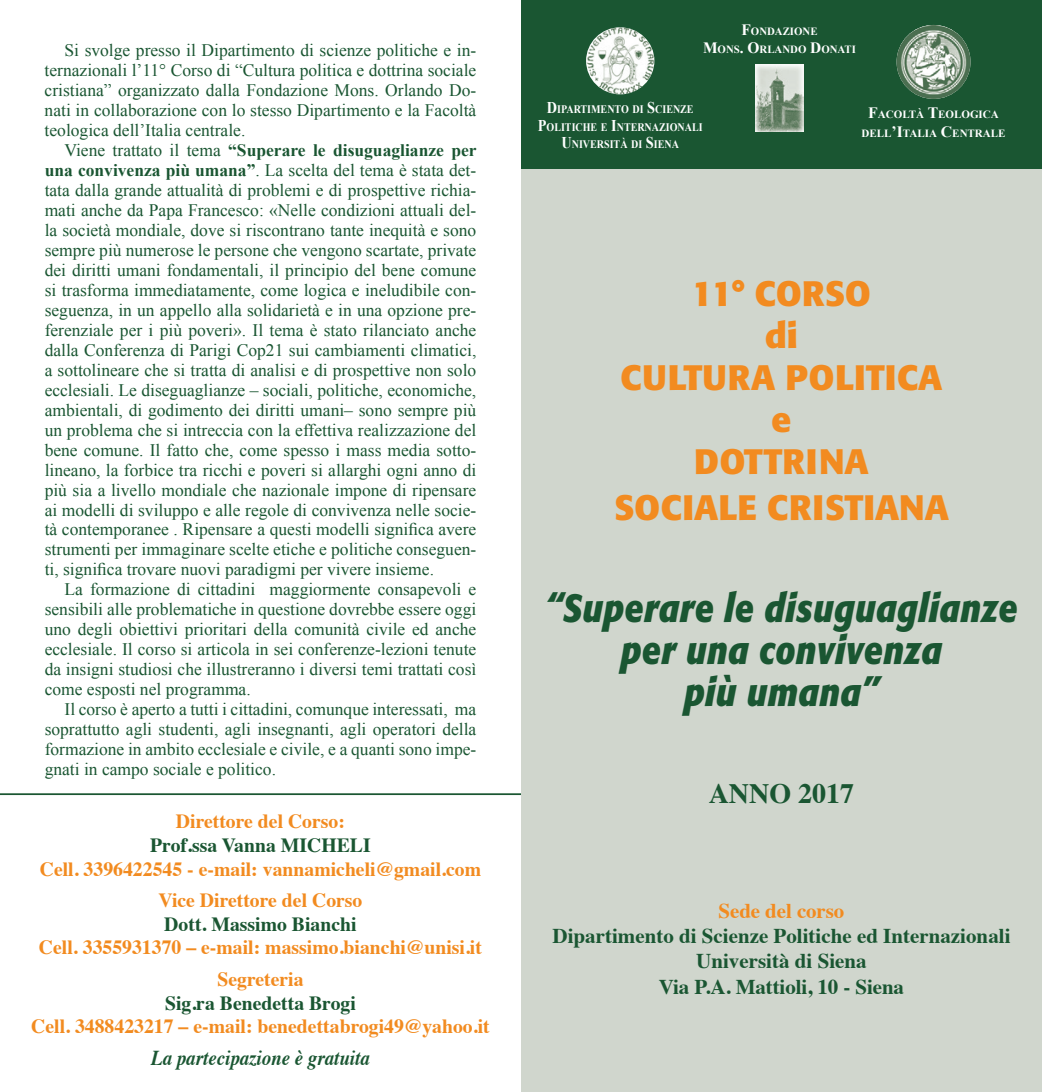
<style>
.page{position:relative;width:1042px;height:1092px;background:#fff}
.page>*{position:absolute;margin:0;border:0;box-sizing:border-box;transform-origin:0 0}
.t1{font:italic 700 39.02px/42px "Formata";letter-spacing:.01em;color:#1a5632;text-align:center;scale:.85 1}
.t2{font:700 35px/42px "Formata";color:#f28b20;text-align:center}
.t3{font:700 28px "Times";color:#1a5632}
.t4{font:italic 700 21.18px "Times";color:#1a5632;scale:.89 1}
.t5{font:700 21px/25.2px "Times";color:#1a5632;text-align:center}
.t6{font:700 21px "Times";letter-spacing:-.005em;color:#f28b20}
.t7{font:700 20.12px/31.2px "Times";color:#f28b20;text-align:center}
.t8{font:700 20.12px "Times";color:#1a5632}
.t9{font:17.5px/19.9px "Times New Roman";color:#1a5632;text-align:justify}
.t10{font:700 11.55px/17.5px "Times New Roman";color:#fff;text-align:center;scale:.87 1}
.t11{font:700 11.03px/19.2px "Times New Roman";color:#fff;text-align:center}
.s1{font-weight:700}
.s2{font-size:15.75px}
.s3{font-size:16.45px}
</style>
<div class="page">
<div style="left:521px;top:162px;width:521px;height:929px;background:#d0d6cd"></div>
<div style="left:521px;top:0;width:521px;height:169px;background:#1a5632"></div>
<hr style="left:0;top:793px;width:521px;height:2px;background:#1a5632">
<img style="left:896px;top:25px;width:74px;height:74px;border-radius:37px">
<img style="left:755px;top:64px;width:49px;height:68px">
<img style="left:586px;top:27px;width:68px;height:67px">
<p class="t9" style="left:45px;top:40px;width:433px;text-indent:20px">Si svolge presso il Dipartimento di scienze politiche e in&shy;ternazionali l’11° Corso di “Cultura politica e dottrina sociale cristiana” organizzato dalla Fondazione Mons. Orlando Do&shy;nati in collaborazione con lo stesso Dipartimento e la Facoltà teologica dell’Italia centrale.</p>
<p class="t9" style="left:45px;top:140px;width:433px;text-indent:20px">Viene trattato il tema <span class="s1">“Superare le disuguaglianze per una convivenza più umana”</span>. La scelta del tema è stata det&shy;tata dalla grande attualità di problemi e di prospettive richia&shy;mati anche da Papa Francesco: «Nelle condizioni attuali del&shy;la società mondiale, dove si riscontrano tante inequità e sono sempre più numerose le persone che vengono scartate, private dei diritti umani fondamentali, il principio del bene comune si trasforma immediatamente, come logica e ineludibile con&shy;seguenza, in un appello alla solidarietà e in una opzione pre&shy;ferenziale per i più poveri». Il tema è stato rilanciato anche dalla Conferenza di Parigi Cop21 sui cambiamenti climatici, a sottolineare che si tratta di analisi e di prospettive non solo ecclesiali. Le diseguaglianze – sociali, politiche, economiche, ambientali, di godimento dei diritti umani– sono sempre più un problema che si intreccia con la effettiva realizzazione del bene comune. Il fatto che, come spesso i mass media sotto&shy;lineano, la forbice tra ricchi e poveri si allarghi ogni anno di più sia a livello mondiale che nazionale impone di ripensare ai modelli di sviluppo e alle regole di convivenza nelle socie&shy;tà contemporanee . Ripensare a questi modelli significa avere strumenti per immaginare scelte etiche e politiche conseguen&shy;ti, significa trovare nuovi paradigmi per vivere insieme.</p>
<p class="t9" style="left:45px;top:579px;width:433px;text-indent:20px">La formazione di cittadini maggiormente consapevoli e sensibili alle problematiche in questione dovrebbe essere oggi uno degli obiettivi prioritari della comunità civile ed anche ecclesiale. Il corso si articola in sei conferenze-lezioni tenute da insigni studiosi che illustreranno i diversi temi trattati così come esposti nel programma.</p>
<p class="t9" style="left:45px;top:699px;width:433px;text-indent:20px">Il corso è aperto a tutti i cittadini, comunque interessati, ma soprattutto agli studenti, agli insegnanti, agli operatori della formazione in ambito ecclesiale e civile, e a quanti sono impe&shy;gnati in campo sociale e politico.</p>
<p class="t7" style="left:176px;top:803px;width:171px">Direttore del Corso:</p>
<p class="t8" style="left:150px;top:825px;width:222px">Prof.ssa Vanna MICHELI</p>
<p class="t7" style="left:40px;top:851px;width:443px">Cell. 3396422545 - e-mail: vannamicheli@gmail.com<br>Vice Direttore del Corso</p>
<p class="t8" style="left:164px;top:904px;width:194px">Dott. Massimo Bianchi</p>
<p class="t7" style="left:39px;top:929px;width:444px">Cell. 3355931370 – e-mail: massimo.bianchi@unisi.it<br>Segreteria</p>
<p class="t8" style="left:165px;top:983px;width:192px">Sig.ra Benedetta Brogi</p>
<p class="t7" style="left:31px;top:1008px;width:460px">Cell. 3488423217 – e-mail: benedettabrogi49@yahoo.it</p>
<p class="t4" style="left:151px;top:1037px;width:247px">La partecipazione è gratuita</p>
<p class="t11" style="left:703px;top:23px;width:154px;line-height:17.7px"><span class="s2">F</span>ONDAZIONE<br><span class="s2">M</span>ONS<span class="s2">. O</span>RLANDO <span class="s2">D</span>ONATI</p>
<p class="t10" style="left:538px;top:100px;width:191px"><span class="s3">D</span>IPARTIMENTO DI <span class="s3">S</span>CIENZE<br><span class="s3">P</span>OLITICHE E <span class="s3">I</span>NTERNAZIONALI<br><span class="s3">U</span>NIVERSITÀ DI <span class="s3">S</span>IENA</p>
<p class="t11" style="left:861px;top:104px;width:146px"><span class="s2">F</span>ACOLTÀ <span class="s2">T</span>EOLOGICA<br>DELL<span class="s2">’I</span>TALIA <span class="s2">C</span>ENTRALE</p>
<h2 class="t2" style="left:620px;top:272px;width:323px">11° CORSO<br>di<br>CULTURA POLITICA e<br>DOTTRINA</h2>
<h2 class="t2" style="left:614px;top:486px;width:336px">SOCIALE CRISTIANA</h2>
<h1 class="t1" style="left:545px;top:586px;width:557px">“Superare le disuguaglianze per una convivenza<br>più umana”</h1>
<h3 class="t3" style="left:709px;top:766px;width:147px">Anno 2017</h3>
<p class="t6" style="left:718px;top:890px;width:127px">Sede del corso</p>
<p class="t5" style="left:552px;top:921px;width:459px">Dipartimento di Scienze Politiche ed Internazionali<br>Università di Siena<br>Via P.A. Mattioli, 10 - Siena</p>
</div>
